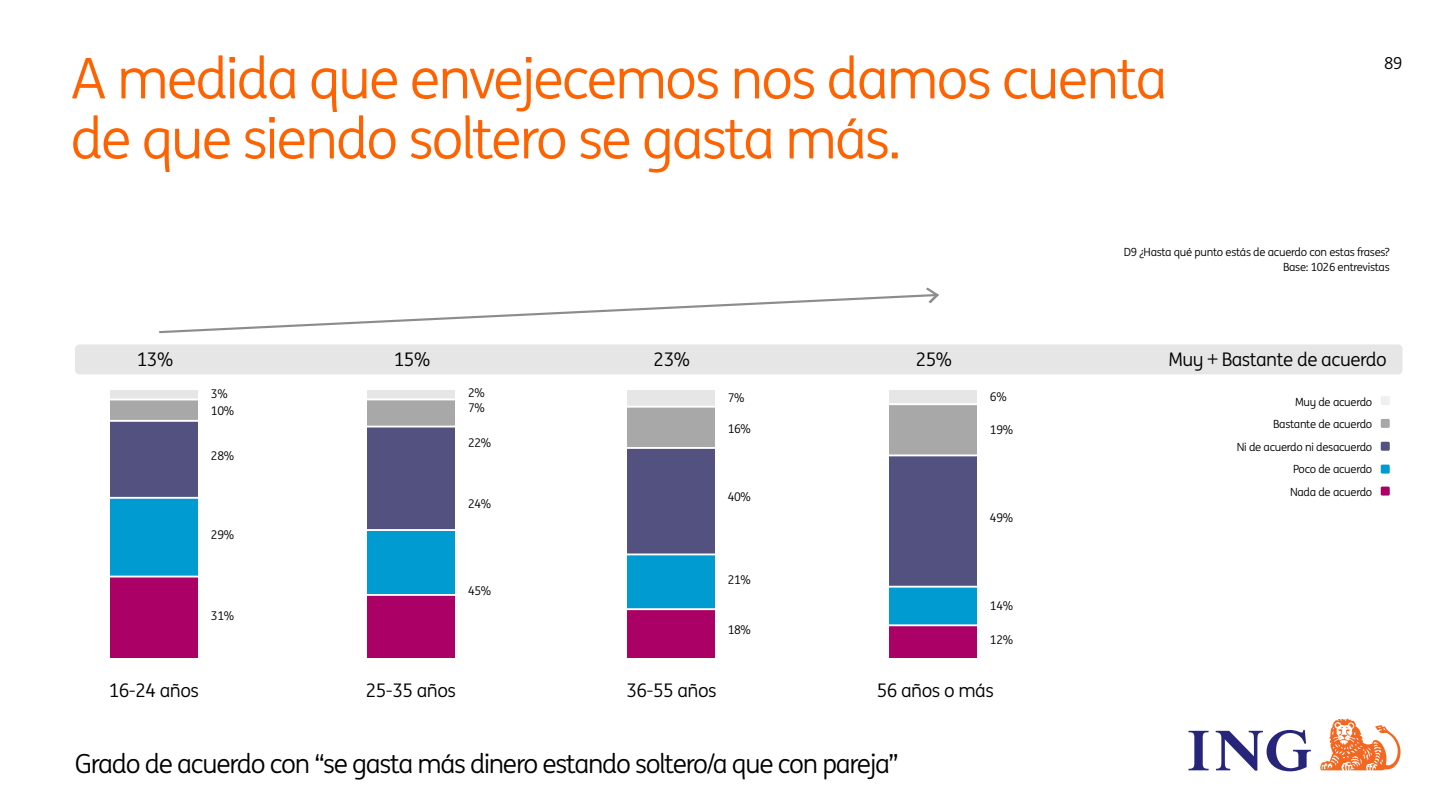
<style>
.page{position:relative;width:1440px;height:810px;background:#fff}
.page>*{position:absolute;margin:0;border:0;box-sizing:border-box;transform-origin:0 0}
.Titulares{font:56.25px/60px "ING Me";letter-spacing:-.035em;color:#ff6200}
.t1{font:26.25px "ING Me";letter-spacing:-.045em;color:#000}
.t2{font:18.75px "ING Me";letter-spacing:-.025em;color:#000}
.t3{font:16.5px "ING Me";color:#000}
.t4{font:12px "ING Me";letter-spacing:-.025em;color:#000}
.t5{font:11.25px "ING Me";letter-spacing:-.025em;color:#000}
</style>
<div class="page">
<svg style="left:1189px;top:730px;width:122px;height:41px"></svg>
<svg style="left:1320px;top:719px;width:81px;height:51px"></svg>
<div style="left:75px;top:344px;width:1328px;height:30px;background:#e6e6e6;border-radius:4px"></div>
<div style="left:1381px;top:396px;width:9px;height:9px;background:#f0f0f0;border-radius:2px"></div>
<div style="left:1381px;top:419px;width:9px;height:9px;background:#a8a8a8;border-radius:2px"></div>
<div style="left:1381px;top:442px;width:9px;height:9px;background:#525180;border-radius:2px"></div>
<div style="left:1381px;top:465px;width:9px;height:9px;background:#009bd1;border-radius:2px"></div>
<div style="left:1381px;top:487px;width:9px;height:9px;background:#ab0066;border-radius:2px"></div>
<svg style="left:111px;top:390px;width:87px;height:9px"></svg>
<div style="left:111px;top:400px;width:87px;height:29px;background:#a8a8a8"></div>
<div style="left:111px;top:421px;width:87px;height:115px;background:#525180"></div>
<div style="left:111px;top:498px;width:87px;height:100px;background:#009bd1"></div>
<div style="left:111px;top:577px;width:87px;height:81px;background:#ab0066"></div>
<hr style="left:94px;top:576px;width:120px;height:2px;background:#fff">
<hr style="left:94px;top:497px;width:120px;height:2px;background:#fff">
<hr style="left:94px;top:420px;width:120px;height:2px;background:#fff">
<svg style="left:368px;top:390px;width:87px;height:9px"></svg>
<div style="left:368px;top:400px;width:87px;height:43px;background:#a8a8a8"></div>
<div style="left:368px;top:427px;width:87px;height:105px;background:#525180"></div>
<div style="left:368px;top:531px;width:87px;height:71px;background:#009bd1"></div>
<div style="left:368px;top:595px;width:87px;height:63px;background:#ab0066"></div>
<hr style="left:351px;top:426px;width:120px;height:2px;background:#fff">
<hr style="left:351px;top:594px;width:120px;height:2px;background:#fff">
<hr style="left:351px;top:529px;width:120px;height:2px;background:#fff">
<svg style="left:627px;top:390px;width:88px;height:16px"></svg>
<div style="left:627px;top:407px;width:88px;height:49px;background:#a8a8a8"></div>
<div style="left:627px;top:448px;width:88px;height:115px;background:#525180"></div>
<div style="left:627px;top:555px;width:88px;height:67px;background:#009bd1"></div>
<div style="left:627px;top:609px;width:88px;height:49px;background:#ab0066"></div>
<hr style="left:611px;top:554px;width:120px;height:1px;background:#fff">
<hr style="left:611px;top:608px;width:120px;height:2px;background:#fff">
<hr style="left:611px;top:447px;width:120px;height:2px;background:#fff">
<hr style="left:611px;top:406px;width:120px;height:2px;background:#fff">
<svg style="left:890px;top:390px;width:87px;height:13px"></svg>
<div style="left:890px;top:404px;width:87px;height:106px;background:#a8a8a8"></div>
<div style="left:890px;top:455px;width:87px;height:141px;background:#525180"></div>
<div style="left:890px;top:587px;width:87px;height:47px;background:#009bd1"></div>
<div style="left:890px;top:626px;width:87px;height:32px;background:#ab0066"></div>
<hr style="left:873px;top:624px;width:120px;height:2px;background:#fff">
<hr style="left:873px;top:586px;width:120px;height:2px;background:#fff">
<hr style="left:875px;top:454px;width:120px;height:2px;background:#fff">
<hr style="left:873px;top:403px;width:120px;height:2px;background:#fff">
<svg style="left:159px;top:288px;width:780px;height:45px"></svg>
<p class="Titulares" style="left:70px;top:46px;width:1098px">A medida que envejecemos nos damos cuenta de que siendo soltero se gasta más.</p>
<p class="t3" style="left:1384px;top:51px;width:20px">89</p>
<p class="t2" style="left:137px;top:346px;width:38px">13%</p>
<p class="t4" style="left:211px;top:386px;width:18px">3%</p>
<p class="t4" style="left:211px;top:402px;width:25px">10%</p>
<p class="t4" style="left:211px;top:447px;width:25px">28%</p>
<p class="t4" style="left:211px;top:526px;width:25px">29%</p>
<p class="t4" style="left:211px;top:607px;width:25px">31%</p>
<p class="t2" style="left:109px;top:677px;width:92px">16-24 años</p>
<p class="t2" style="left:394px;top:346px;width:38px">15%</p>
<p class="t4" style="left:468px;top:384px;width:18px">2%</p>
<p class="t4" style="left:468px;top:399px;width:18px">7%</p>
<p class="t4" style="left:468px;top:434px;width:25px">22%</p>
<p class="t4" style="left:468px;top:495px;width:25px">24%</p>
<p class="t4" style="left:468px;top:582px;width:25px">45%</p>
<p class="t2" style="left:366px;top:677px;width:92px">25-35 años</p>
<p class="t2" style="left:654px;top:346px;width:38px">23%</p>
<p class="t4" style="left:728px;top:389px;width:18px">7%</p>
<p class="t4" style="left:728px;top:420px;width:25px">16%</p>
<p class="t4" style="left:728px;top:488px;width:25px">40%</p>
<p class="t4" style="left:728px;top:571px;width:25px">21%</p>
<p class="t4" style="left:728px;top:621px;width:25px">18%</p>
<p class="t2" style="left:626px;top:677px;width:92px">36-55 años</p>
<p class="t2" style="left:916px;top:346px;width:38px">25%</p>
<p class="t4" style="left:990px;top:388px;width:18px">6%</p>
<p class="t4" style="left:990px;top:421px;width:25px">19%</p>
<p class="t4" style="left:990px;top:509px;width:25px">49%</p>
<p class="t4" style="left:990px;top:597px;width:25px">14%</p>
<p class="t4" style="left:990px;top:631px;width:25px">12%</p>
<p class="t2" style="left:877px;top:677px;width:119px">56 años o más</p>
<p class="t1" style="left:75px;top:744px;width:825px">Grado de acuerdo con “se gasta más dinero estando soltero/a que con pareja”</p>
<p class="t5" style="left:1124px;top:244px;width:267px">D9 ¿Hasta qué punto estás de acuerdo con estas frases?</p>
<p class="t5" style="left:1283px;top:259px;width:108px">Base: 1026 entrevistas</p>
<p class="t2" style="left:1168px;top:346px;width:220px">Muy + Bastante de acuerdo</p>
<p class="t5" style="left:1295px;top:393px;width:79px">Muy de acuerdo</p>
<p class="t5" style="left:1273px;top:416px;width:101px">Bastante de acuerdo</p>
<p class="t5" style="left:1237px;top:438px;width:137px">Ni de acuerdo ni desacuerdo</p>
<p class="t5" style="left:1293px;top:461px;width:81px">Poco de acuerdo</p>
<p class="t5" style="left:1290px;top:483px;width:84px">Nada de acuerdo</p>
</div>
